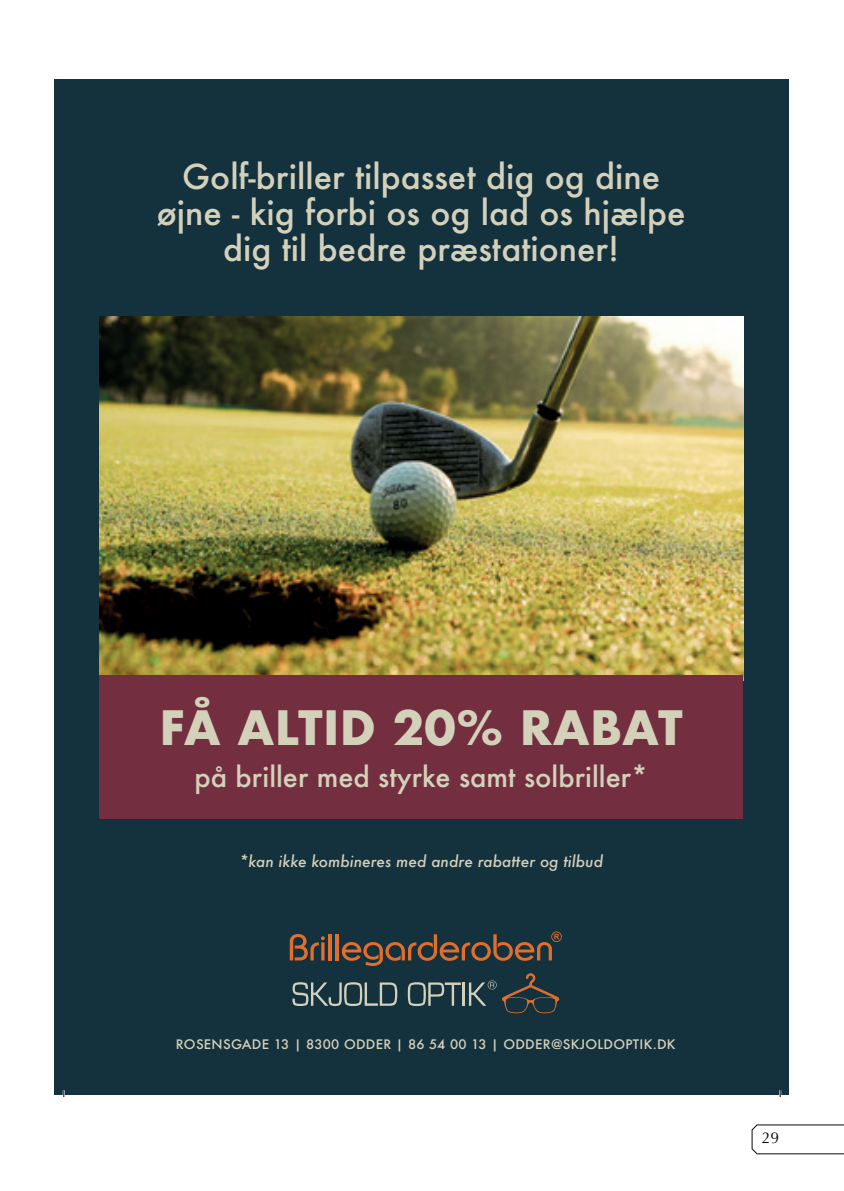
<style>
.page{position:relative;width:844px;height:1191px;background:#fff}
.page>*{position:absolute;margin:0;border:0;box-sizing:border-box;transform-origin:0 0}
.t1{font:700 46.02px "Futura";letter-spacing:.01em;color:#d4d1bb}
.t2{font:500 33.43px/35.9px "Futura";color:#d4d1bb;text-align:center}
.t3{font:500 27.3px "Futura";color:#d4d1bb}
.t4{font:15.75px "Optima LT Std";color:#090b0d}
.t5{font:italic 500 15.4px "Futura";color:#d4d1bb}
.t6{font:500 12.78px "Futura";letter-spacing:.02em;color:#d4d1bb}
</style>
<div class="page">
<div style="left:55px;top:79px;width:734px;height:1015px;background:#14313e"></div>
<img style="left:99px;top:317px;width:643px;height:358px">
<svg style="left:292px;top:982px;width:105px;height:24px"></svg>
<svg style="left:407px;top:982px;width:54px;height:24px"></svg>
<hr style="left:462px;top:982px;width:3px;height:23px;background:#d4d1bb">
<svg style="left:469px;top:980px;width:27px;height:25px"></svg>
<svg style="left:502px;top:973px;width:57px;height:40px"></svg>
<svg style="left:290px;top:934px;width:35px;height:26px"></svg>
<hr style="left:328px;top:934px;width:4px;height:26px;background:#e06e2d">
<hr style="left:335px;top:934px;width:4px;height:26px;background:#e06e2d">
<svg style="left:342px;top:931px;width:219px;height:35px"></svg>
<div style="left:99px;top:675px;width:643px;height:143px;background:#732e40"></div>
<svg style="left:63px;top:1090px;width:2px;height:6px"></svg>
<svg style="left:778px;top:1090px;width:3px;height:6px"></svg>
<svg style="left:751px;top:1124px;width:92px;height:30px"></svg>
<p class="t2" style="left:157px;top:158px;width:530px">Golf-briller tilpasset dig og dine øjne - kig forbi os og lad os hjælpe dig til bedre præstationer!</p>
<h1 class="t1" style="left:159px;top:694px;width:524px">FÅ ALTID 20% RABAT</h1>
<p class="t3" style="left:194px;top:758px;width:455px">på briller med styrke samt solbriller*</p>
<p class="t5" style="left:239px;top:850px;width:365px">*kan ikke kombineres med andre rabatter og tilbud</p>
<p class="t6" style="left:176px;top:1035px;width:501px">ROSENSGADE 13 | 8300 ODDER | 86 54 00 13 | ODDER@SKJOLDOPTIK.DK</p>
<p class="t4" style="left:761px;top:1129px;width:19px">29</p>
</div>
